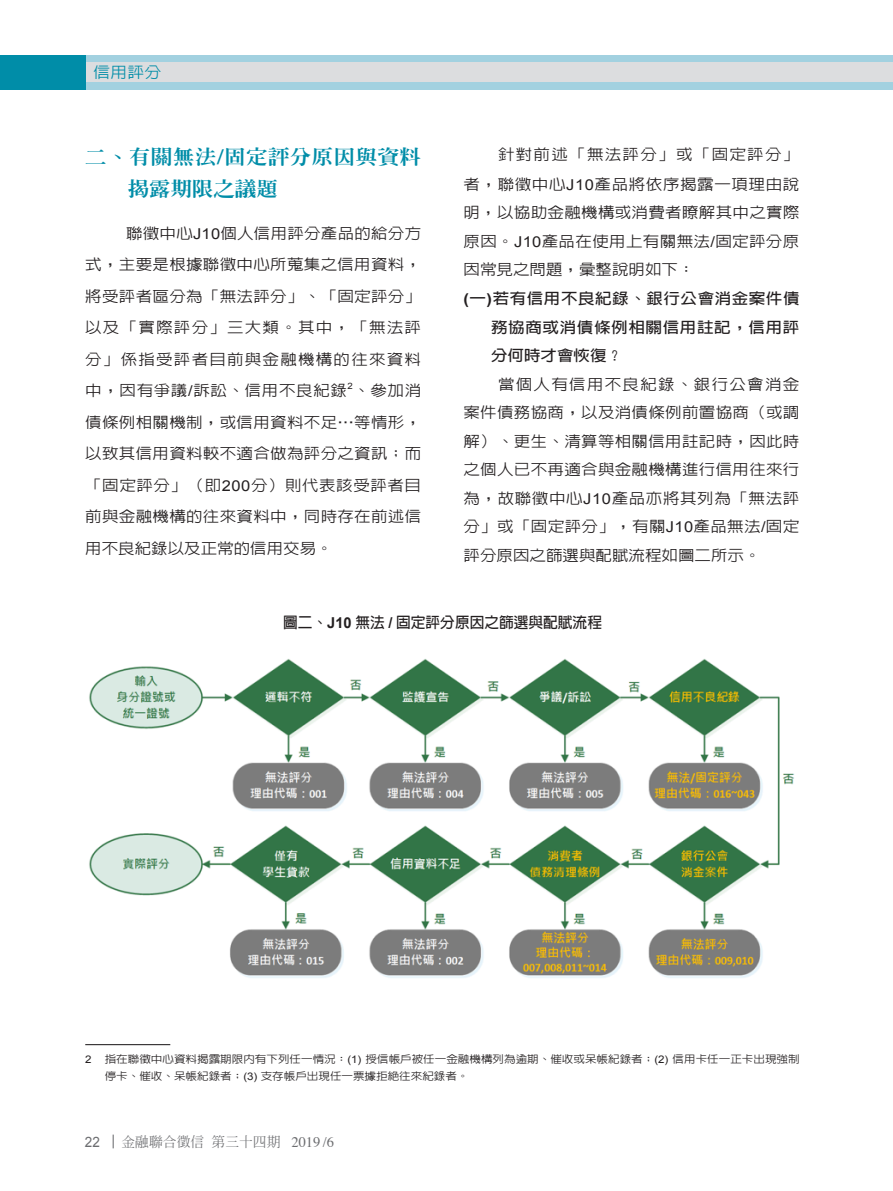
<style>
.page{position:relative;width:893px;height:1191px;background:#fff}
.page>*{position:absolute;margin:0;border:0;box-sizing:border-box;transform-origin:0 0}
._03_大標題{font:800 19.5px/32.2px "AR Ming B5";letter-spacing:.025em;color:#008da8;scale:1.1 1}
.t1{font:500 15.3px "AR Hei B5";color:#008da8;scale:1.1 1}
._07_內文{font:500 15px/31.5px "AR Hei B5";letter-spacing:.02em;color:#231f20;text-align:justify;scale:1.1 1}
._07_內文-2{font:700 15px/28.5px "AR Hei B5";letter-spacing:.035em;color:#231f20;text-align:justify;scale:1.1 1}
._09_統計圖標題{font:700 15px "AR Hei B5";color:#231f20}
.t2{font:14.25px "Arial";color:#6c6d70;scale:.95 1}
.t3{font:500 13.8px "AR Ming B5";color:#6c6d70}
._11_備註{font:500 10.5px/16.5px "AR Hei B5";color:#231f20;scale:1.1 1}
._07_內文-3{font:8.7px "Arial";color:#231f20;scale:1.1 1}
.s1{font-family:"Times";font-weight:700;font-size:21.45px}
.s2{font-family:"Arial";font-weight:400}
.s3{font-family:"Arial"}
.s4{font-family:"Times";font-weight:400;font-size:14.55px}
</style>
<div class="page">
<div style="left:0;top:55px;width:893px;height:34px;background:#a2d1e0"></div>
<div style="left:0;top:62px;width:893px;height:20px;background:#dcdddf"></div>
<div style="left:0;top:55px;width:85px;height:34px;background:#008da8"></div>
<svg style="left:113px;top:1134px;width:1px;height:14px"></svg>
<hr style="left:85px;top:1044px;width:85px;height:1px;background:#231f20">
<img style="left:89px;top:659px;width:706px;height:319px">
<p class="t1" style="left:94px;top:65px;width:63px">信用評分</p>
<p class="_03_大標題" style="left:128px;top:140px;width:268px;text-indent:-43px">二、有關無法<span class="s1">/</span>固定評分原因與資料揭露期限之議題</p>
<p class="_07_內文" style="left:85px;top:217px;width:307px;text-indent:41px">聯徵中心<span class="s2">J10</span>個人信用評分產品的給分方式，主要是根據聯徵中心所蒐集之信用資料，將受評者區分為「無法評分」、「固定評分」以及「實際評分」三大類。其中，「無法評分」係指受評者目前與金融機構的往來資料中，因有爭議<span class="s2">/</span>訴訟、信用不良紀錄、參加消</p>
<p class="_07_內文-3" style="left:348px;top:380px;width:6px">2</p>
<p class="_07_內文" style="left:85px;top:406px;width:307px">債條例相關機制，或信用資料不足⋯等情形，以致其信用資料較不適合做為評分之資訊；而「固定評分」（即<span class="s2">200</span>分）則代表該受評者目前與金融機構的往來資料中，同時存在前述信用不良紀錄以及正常的信用交易。</p>
<p class="_07_內文" style="left:463px;top:139px;width:307px;line-height:30px;text-align:right">針對前述「無法評分」或「固定評分」<br>者，聯徵中心<span class="s2">J10</span>產品將依序揭露一項理由說</p>
<p class="_07_內文" style="left:463px;top:198px;width:307px;line-height:28.5px">明，以協助金融機構或消費者瞭解其中之實際原因。<span class="s2">J10</span>產品在使用上有關無法<span class="s2">/</span>固定評分原因常見之問題，彙整說明如下：</p>
<p class="_07_內文-2" style="left:491px;top:284px;width:282px;text-indent:-28px"><span class="s3">(</span>一<span class="s3">)</span>若有信用不良紀錄、銀行公會消金案件債務協商或消債條例相關信用註記，信用評分何時才會恢復？</p>
<p class="_07_內文" style="left:463px;top:369px;width:307px;line-height:28.5px;text-indent:34px">當個人有信用不良紀錄、銀行公會消金案件債務協商，以及消債條例前置協商（或調解）、更生、清算等相關信用註記時，因此時之個人已不再適合與金融機構進行信用往來行為，故聯徵中心<span class="s2">J10</span>產品亦將其列為「無法評分」或「固定評分」，有關<span class="s2">J10</span>產品無法<span class="s2">/</span>固定評分原因之篩選與配賦流程如圖二所示。</p>
<p class="_09_統計圖標題" style="left:283px;top:614px;width:320px">圖二、<span class="s3">J10</span> 無法 <span class="s3">/</span> 固定評分原因之篩選與配賦流程</p>
<p class="_11_備註" style="left:105px;top:1051px;width:633px;text-indent:-20px"><span class="s2">2</span> 指在聯徵中心資料揭露期限內有下列任一情況：<span class="s2">(1)</span> 授信帳戶被任一金融機構列為逾期、催收或呆帳紀錄者；<span class="s2">(2)</span> 信用卡任一正卡出現強制停卡、催收、呆帳紀錄者；<span class="s2">(3)</span> 支存帳戶出現任一票據拒絕往來紀錄者。</p>
<p class="t2" style="left:85px;top:1132px;width:17px">22</p>
<p class="t3" style="left:122px;top:1135px;width:214px">金融聯合徵信第三十四期 <span class="s4">2019 /6</span></p>
</div>
